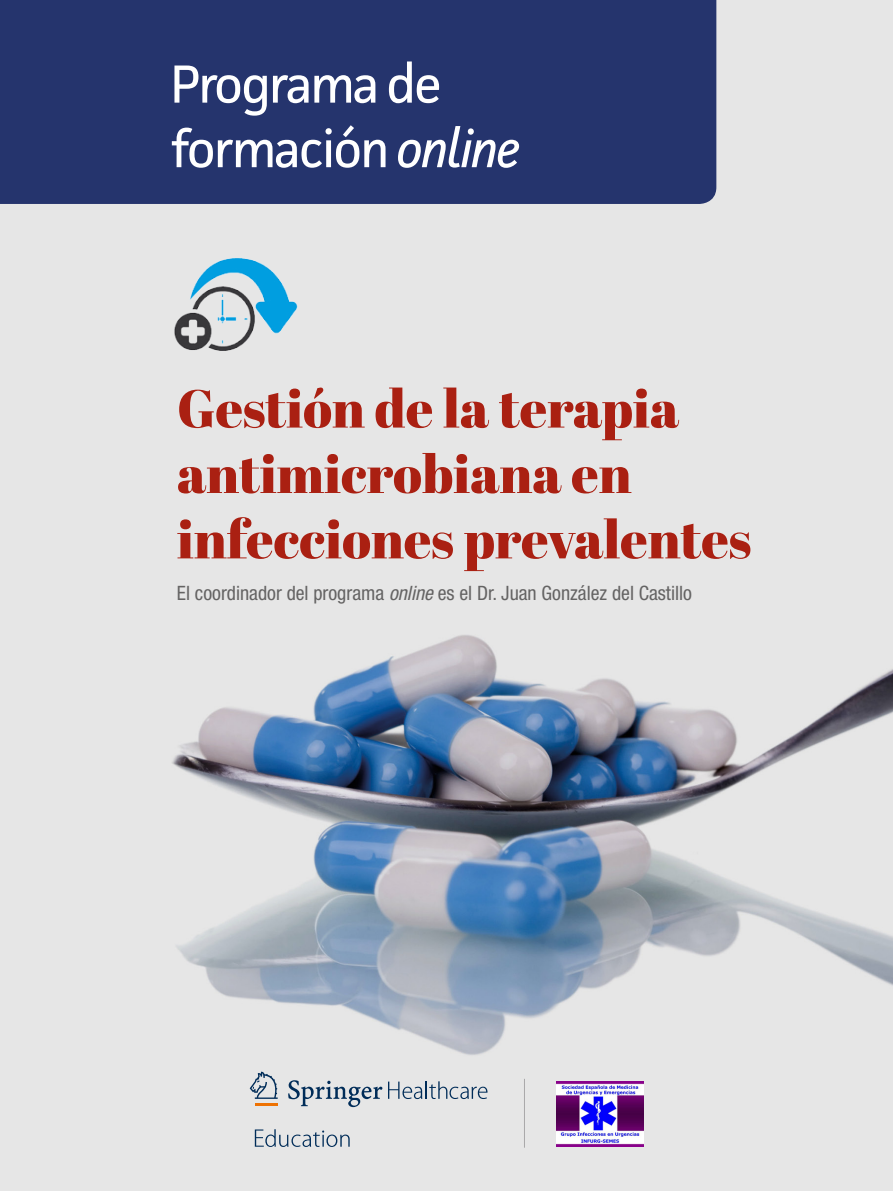
<style>
.page{position:relative;width:893px;height:1191px;background:#fff}
.page>*{position:absolute;margin:0;border:0;box-sizing:border-box;transform-origin:0 0}
.t1{font:53.85px/64.5px "Facit";letter-spacing:-.05em;color:#fff}
.t2{font:53.4px/65.4px "Abril Fatface";color:#aa2012}
.t3{font:condensed 19.8px "Helvetica Neue LT Std";color:#646363}
.s1{font-style:italic}
</style>
<div class="page">
<img style="left:0;top:0;width:893px;height:1191px">
<div style="left:0;top:0;width:716px;height:204px;background:#25346d"></div>
<img style="left:556px;top:1081px;width:87px;height:66px">
<img style="left:170px;top:240px;width:130px;height:129px">
<hr style="left:524px;top:1078px;width:1px;height:69px;background:#a9a8a9">
<svg style="left:250px;top:1071px;width:28px;height:27px"></svg>
<hr style="left:255px;top:1103px;width:23px;height:3px;background:#ee7203">
<svg style="left:288px;top:1080px;width:94px;height:27px"></svg>
<svg style="left:388px;top:1081px;width:99px;height:18px"></svg>
<svg style="left:255px;top:1129px;width:95px;height:18px"></svg>
<h1 class="t1" style="left:170px;top:51px;width:352px">Programa de formación <span class="s1">online</span></h1>
<h2 class="t2" style="left:177px;top:374px;width:576px">Gestión de la terapia antimicrobiana en infecciones prevalentes</h2>
<p class="t3" style="left:177px;top:581px;width:517px">El coordinador del programa <span class="s1">online</span> es el Dr. Juan González del Castillo</p>
</div>
